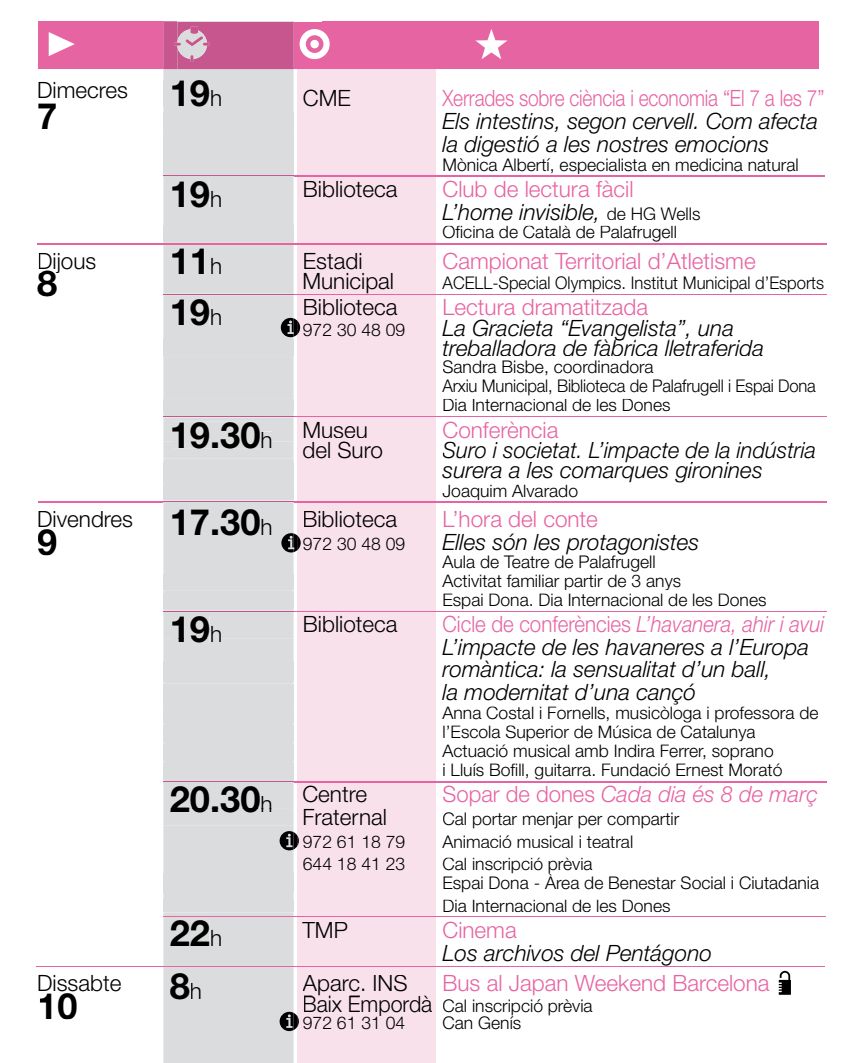
<style>
.page{position:relative;width:851px;height:1063px;background:#fff}
.page>*{position:absolute;margin:0;border:0;box-sizing:border-box;transform-origin:0 0}
.t1{font:700 36.25px/53.2px "Helvetica Neue LT Std";color:#000}
.t2{font:italic 300 22.5px/22.8px "Helvetica Neue LT Std";color:#000}
.t3{font:300 22.5px/22.8px "Helvetica Neue LT Std";color:#e764a3}
.t4{font:300 22.5px "Helvetica Neue LT Std";color:#000}
.t5{font:300 22.5px "Helvetica Neue LT Std";color:#e764a3;scale:.85 1}
.t6{font:italic 300 22.5px "Helvetica Neue LT Std";color:#e764a3}
.t7{font:300 22.5px "Helvetica Neue LT Std";color:#000;scale:.95 1}
.t8{font:300 17.5px/19px "Helvetica Neue LT Std";color:#000}
.t9{font:300 17.5px "Helvetica Neue LT Std";color:#000;scale:.95 1}
.s1{font-weight:300;font-size:22.5px}
.s2{font-style:italic;color:#000}
.s3{font-size:17.5px;color:#000}
.s4{font-style:normal;color:#e764a3}
.s5{color:#e764a3}
.s6{font-style:normal}
</style>
<div class="page">
<div style="left:38px;top:22px;width:780px;height:47px;background:#e764a3"></div>
<div style="left:297px;top:69px;width:138px;height:994px;background:#f9e1eb"></div>
<svg style="left:475px;top:29px;width:32px;height:30px"></svg>
<svg style="left:49px;top:32px;width:26px;height:24px"></svg>
<svg style="left:41px;top:271px;width:13px;height:2px"></svg>
<hr style="left:471px;top:340px;width:84px;height:1px;background:#000">
<hr style="left:530px;top:462px;width:53px;height:1px;background:#000">
<hr style="left:163px;top:611px;width:663px;height:1px;background:#e764a3">
<hr style="left:163px;top:294px;width:663px;height:1px;background:#e764a3">
<hr style="left:163px;top:416px;width:663px;height:1px;background:#e764a3">
<hr style="left:163px;top:781px;width:663px;height:1px;background:#e764a3">
<hr style="left:38px;top:501px;width:788px;height:1px;background:#e764a3">
<hr style="left:163px;top:175px;width:661px;height:1px;background:#e764a3">
<div style="left:163px;top:782px;width:130px;height:281px;background:#dbdcdd"></div>
<div style="left:170px;top:786px;width:90px;height:23px;background:#dbdcdd"></div>
<div style="left:262px;top:796px;width:9px;height:13px;background:#dbdcdd"></div>
<div style="left:163px;top:809px;width:130px;height:16px;background:#dbdcdd"></div>
<div style="left:163px;top:873px;width:130px;height:20px;background:#dbdcdd"></div>
<div style="left:163px;top:900px;width:130px;height:12px;background:#dbdcdd"></div>
<div style="left:170px;top:920px;width:39px;height:26px;background:#dbdcdd"></div>
<div style="left:211px;top:930px;width:10px;height:16px;background:#dbdcdd"></div>
<div style="left:170px;top:973px;width:19px;height:26px;background:#dbdcdd"></div>
<div style="left:191px;top:983px;width:10px;height:16px;background:#dbdcdd"></div>
<hr style="left:163px;top:781px;width:130px;height:1px;background:#c6568d">
<hr style="left:37px;top:243px;width:789px;height:1px;background:#e764a3">
<hr style="left:163px;top:916px;width:662px;height:1px;background:#e764a3">
<hr style="left:37px;top:966px;width:788px;height:1px;background:#e764a3">
<svg style="left:163px;top:21px;width:272px;height:760px"></svg>
<svg style="left:279px;top:831px;width:20px;height:19px"></svg>
<svg style="left:279px;top:975px;width:81px;height:56px"></svg>
<svg style="left:778px;top:971px;width:12px;height:24px"></svg>
<h1 class="t1" style="left:170px;top:70px;width:54px">19<span class="s1">h</span></h1>
<p class="t4" style="left:37px;top:82px;width:92px">Dimecres</p>
<h1 class="t1" style="left:37px;top:93px;width:22px">7</h1>
<p class="t4" style="left:303px;top:90px;width:49px">CME</p>
<p class="t5" style="left:442px;top:90px;width:450px">Xerrades sobre ciència i economia “El 7 a les 7”</p>
<p class="t2" style="left:442px;top:112px;width:377px">Els intestins, segon cervell. Com afecta la digestió a les nostres emocions</p>
<p class="t8" style="left:442px;top:157px;width:357px">Mònica Albertí, especialista en medicina natural</p>
<p class="t4" style="left:303px;top:181px;width:96px">Biblioteca</p>
<p class="t3" style="left:442px;top:180px;width:259px">Club de lectura fàcil<br><span class="s2">L’home invisible,</span> <span class="s3">de HG Wells</span></p>
<p class="t8" style="left:442px;top:225px;width:236px">Oficina de Català de Palafrugell</p>
<h1 class="t1" style="left:170px;top:164px;width:54px;line-height:67px">19<span class="s1">h<br></span>11<span class="s1">h</span></h1>
<p class="t4" style="left:57px;top:253px;width:6px">j</p>
<p class="t4" style="left:303px;top:253px;width:61px">Estadi</p>
<p class="t3" style="left:442px;top:252px;width:314px">Campionat Territorial d’Atletisme</p>
<h1 class="t1" style="left:37px;top:260px;width:22px">8</h1>
<p class="t4" style="left:302px;top:273px;width:93px">Municipal</p>
<p class="t9" style="left:442px;top:277px;width:403px">ACELL-Special Olympics. Institut Municipal d’Esports</p>
<p class="t4" style="left:303px;top:299px;width:96px">Biblioteca</p>
<p class="t3" style="left:442px;top:298px;width:207px">Lectura dramatitzada</p>
<p class="t8" style="left:303px;top:322px;width:104px">972 30 48 09</p>
<p class="t2" style="left:442px;top:320px;width:323px;line-height:20.2px">La Gracieta “Evan elista”, una treballadora de fàbrica lletraferida</p>
<p class="t4" style="left:37px;top:253px;width:61px">Di ous</p>
<h1 class="t1" style="left:170px;top:289px;width:54px">19<span class="s1">h</span></h1>
<p class="t2" style="left:615px;top:318px;width:14px">g</p>
<p class="t8" style="left:442px;top:360px;width:375px">Sandra Bisbe, coordinadora<br>Arxiu Municipal, Biblioteca de Palafrugell i Espai Dona<br>Dia Internacional de les Dones</p>
<h1 class="t1" style="left:170px;top:412px;width:92px">19 30</h1>
<h1 class="t1" style="left:210px;top:412px;width:64px">. <span class="s1">h</span></h1>
<p class="t4" style="left:302px;top:422px;width:67px">Museu</p>
<p class="t3" style="left:442px;top:421px;width:117px">Conferència</p>
<p class="t4" style="left:302px;top:442px;width:82px">del Suro</p>
<p class="t2" style="left:442px;top:442px;width:375px;line-height:20.2px">Suro i societat. L’im acte de la indústria surera a les comarques gironines</p>
<p class="t2" style="left:626px;top:441px;width:14px">p</p>
<p class="t8" style="left:442px;top:483px;width:137px">Joaquim Alvarado</p>
<h1 class="t1" style="left:170px;top:499px;width:104px">17.30<span class="s1">h</span></h1>
<p class="t4" style="left:37px;top:511px;width:97px">Divendres</p>
<p class="t4" style="left:302px;top:511px;width:96px">Biblioteca</p>
<p class="t3" style="left:442px;top:510px;width:157px">L’hora del conte</p>
<h1 class="t1" style="left:37px;top:519px;width:22px">9</h1>
<p class="t8" style="left:303px;top:536px;width:104px">972 30 48 09</p>
<p class="t2" style="left:442px;top:533px;width:258px">Elles són les protagonistes</p>
<p class="t8" style="left:442px;top:554px;width:325px">Aula de Teatre de Palafrugell<br>Activitat familiar partir de 3 anys<br>Espai Dona. Dia Internacional de les Dones</p>
<p class="t4" style="left:303px;top:616px;width:96px">Biblioteca</p>
<p class="t2" style="left:442px;top:615px;width:383px"><span class="s4">Cicle de conferències</span> <span class="s5">L’havanera, ahir i avui </span>L’impacte de les havaneres a l’Europa romàntica: la sensualitat d’un ball,<br>la modernitat d’una cançó</p>
<p class="t8" style="left:442px;top:705px;width:377px">Anna Costal i Fornells, musicòloga i professora de l’Escola Superior de Música de Catalunya Actuació musical amb Indira Ferrer, soprano<br>i Lluís Bofill, guitarra. Fundació Ernest Morató</p>
<p class="t4" style="left:302px;top:786px;width:66px">Centre</p>
<p class="t6" style="left:442px;top:786px;width:377px"><span class="s6">Sopar de dones</span> Cada dia és 8 de març</p>
<p class="t4" style="left:302px;top:809px;width:86px">Fraternal</p>
<p class="t8" style="left:442px;top:809px;width:238px;line-height:22.8px">Cal portar menjar per compartir<br>Animació musical i teatral</p>
<h1 class="t1" style="left:170px;top:606px;width:54px">19<span class="s1">h</span></h1>
<h1 class="t1" style="left:170px;top:776px;width:104px">20.30<span class="s1">h</span></h1>
<p class="t8" style="left:303px;top:834px;width:104px">972 61 18 79</p>
<p class="t4" style="left:37px;top:975px;width:86px">Dissabte</p>
<h1 class="t1" style="left:37px;top:983px;width:42px">10</h1>
<h1 class="t1" style="left:170px;top:910px;width:54px">22<span class="s1">h<br></span>8<span class="s1">h</span></h1>
<p class="t8" style="left:303px;top:856px;width:104px">644 18 41 23</p>
<p class="t8" style="left:442px;top:856px;width:152px">Cal inscri ció rèvia</p>
<p class="t8" style="left:511px;top:856px;width:12px">p</p>
<p class="t8" style="left:548px;top:856px;width:12px">p</p>
<p class="t8" style="left:442px;top:898px;width:229px">Dia Internacional de les Dones</p>
<p class="t8" style="left:442px;top:875px;width:378px">Espai Dona - Àrea de Benestar Social i Ciutadania</p>
<p class="t4" style="left:302px;top:922px;width:47px">TMP</p>
<p class="t3" style="left:442px;top:921px;width:76px">Cinema</p>
<p class="t2" style="left:442px;top:944px;width:271px">Los archivos del Pentágono</p>
<p class="t4" style="left:303px;top:975px;width:106px">A arc. INS</p>
<p class="t3" style="left:442px;top:974px;width:328px">Bus al Japan Weekend Barcelona</p>
<p class="t7" style="left:302px;top:995px;width:138px">Baix Empordà</p>
<p class="t4" style="left:317px;top:975px;width:14px">p</p>
<p class="t8" style="left:442px;top:998px;width:152px">Cal inscripció prèvia</p>
<p class="t8" style="left:303px;top:1015px;width:104px">972 61 31 04</p>
<p class="t8" style="left:442px;top:1015px;width:80px">Can Genís</p>
</div>
